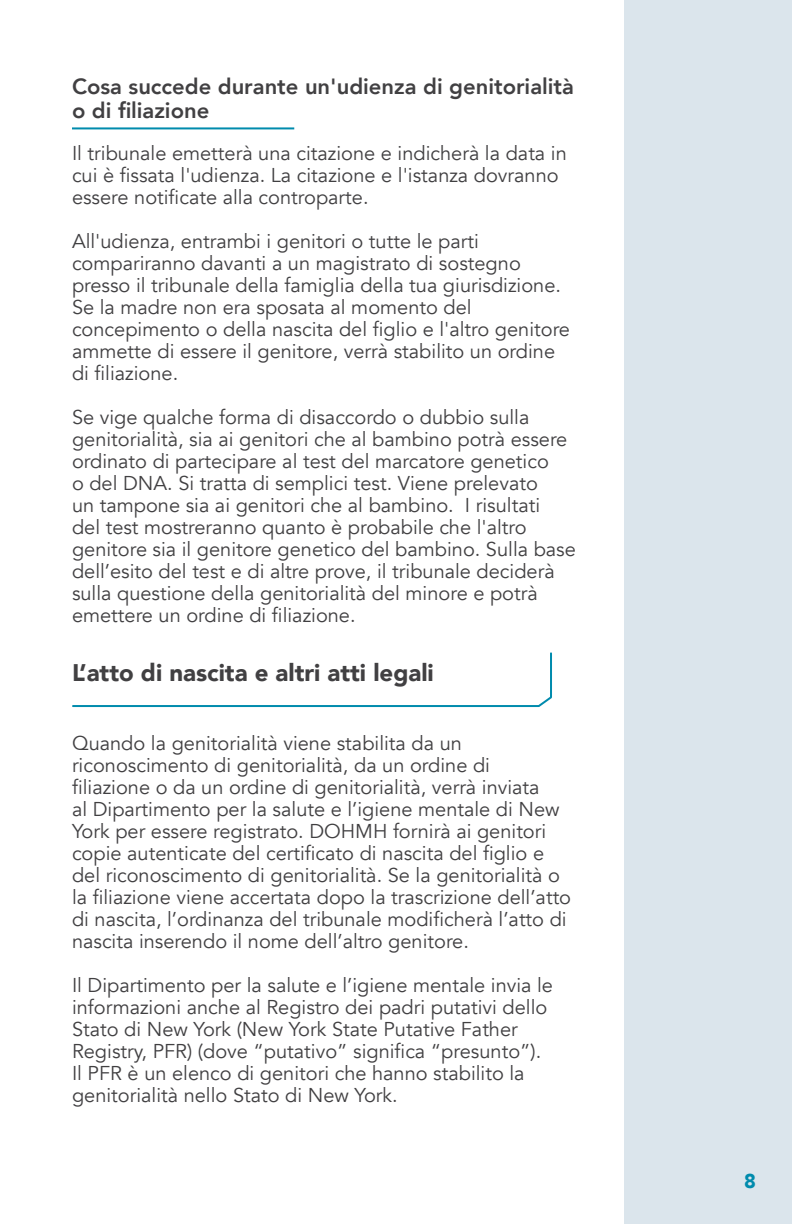
<style>
.page{position:relative;width:792px;height:1224px;background:#fff}
.page>*{position:absolute;margin:0;border:0;box-sizing:border-box;transform-origin:0 0}
.t1{font:900 24px "Avenir";color:#414042}
.t2{font:800 22px/24px "Avenir";color:#414042}
.t3{font:20px/22px "Avenir";color:#414042}
.t4{font:900 20px "Avenir";color:#008bad}
</style>
<div class="page">
<div style="left:625px;top:0;width:167px;height:1224px;background:#dbe5ec"></div>
<svg style="left:72px;top:652px;width:480px;height:55px"></svg>
<hr style="left:72px;top:127px;width:222px;height:2px;background:#008bad">
<p class="t2" style="left:72px;top:74px;width:504px">Cosa succede durante un'udienza di genitorialità o di filiazione</p>
<p class="t3" style="left:72px;top:143px;width:496px">Il tribunale emetterà una citazione e indicherà la data in cui è fissata l'udienza. La citazione e l'istanza dovranno essere notificate alla controparte.</p>
<p class="t3" style="left:72px;top:231px;width:500px">All'udienza, entrambi i genitori o tutte le parti compariranno davanti a un magistrato di sostegno presso il tribunale della famiglia della tua giurisdizione.<br>Se la madre non era sposata al momento del concepimento o della nascita del figlio e l'altro genitore ammette di essere il genitore, verrà stabilito un ordine di filiazione.</p>
<p class="t3" style="left:72px;top:407px;width:505px">Se vige qualche forma di disaccordo o dubbio sulla genitorialità, sia ai genitori che al bambino potrà essere ordinato di partecipare al test del marcatore genetico<br>o del DNA. Si tratta di semplici test. Viene prelevato<br>un tampone sia ai genitori che al bambino. I risultati<br>del test mostreranno quanto è probabile che l'altro genitore sia il genitore genetico del bambino. Sulla base dell’esito del test e di altre prove, il tribunale deciderà sulla questione della genitorialità del minore e potrà emettere un ordine di filiazione.</p>
<p class="t1" style="left:72px;top:652px;width:363px">L’atto di nascita e altri atti legali</p>
<p class="t3" style="left:72px;top:733px;width:501px">Quando la genitorialità viene stabilita da un riconoscimento di genitorialità, da un ordine di filiazione o da un ordine di genitorialità, verrà inviata<br>al Dipartimento per la salute e l’igiene mentale di New York per essere registrato. DOHMH fornirà ai genitori copie autenticate del certificato di nascita del figlio e del riconoscimento di genitorialità. Se la genitorialità o la filiazione viene accertata dopo la trascrizione dell’atto di nascita, l’ordinanza del tribunale modificherà l’atto di nascita inserendo il nome dell’altro genitore.</p>
<p class="t3" style="left:72px;top:975px;width:483px">Il Dipartimento per la salute e l’igiene mentale invia le informazioni anche al Registro dei padri putativi dello Stato di New York (New York State Putative Father Registry, PFR) (dove “putativo” significa “presunto”).<br>Il PFR è un elenco di genitori che hanno stabilito la genitorialità nello Stato di New York.</p>
<p class="t4" style="left:744px;top:1164px;width:13px">8</p>
</div>
